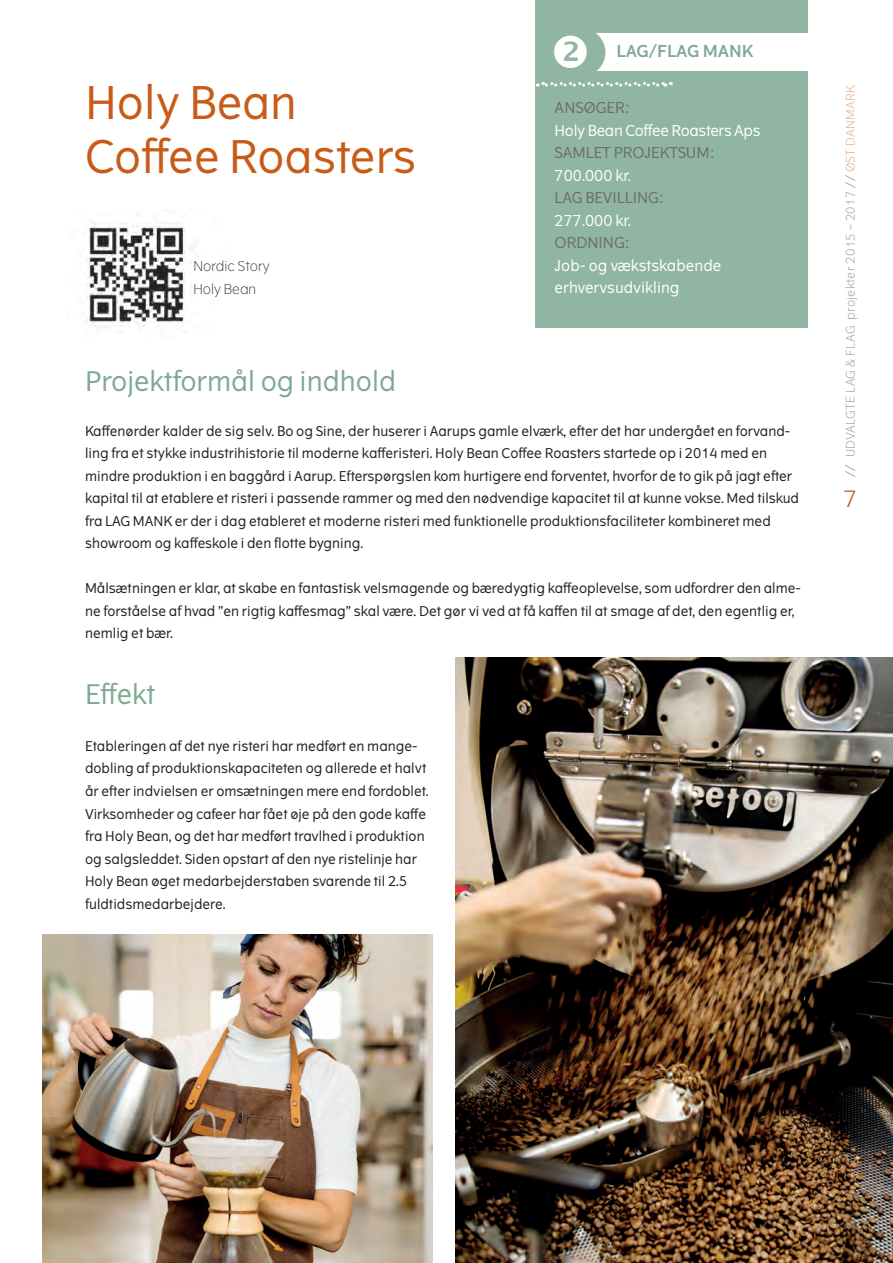
<style>
.page{position:relative;width:893px;height:1263px;background:#fff}
.page>*{position:absolute;margin:0;border:0;box-sizing:border-box;transform-origin:0 0}
.t1{font:45px "The Wave";color:#c85b18}
.t2{font:27px "The Wave";color:#80a993}
.t3{font:300 22.5px "The Wave";color:#c85b18}
.t4{font:600 16.5px "The Wave";color:#80a993}
.t5{font:15px/22.5px "The Wave";color:#fff}
.t6{font:15px "The Wave";color:#6c6d70}
.t7{font:15px "The Wave";letter-spacing:-.02em;color:#fff}
.t8{font:13.5px/22.5px "The Wave";color:#231f20}
.t9{font:100 13.5px "The Wave";color:#231f20}
.t10{font:300 12px "The Wave";letter-spacing:.03em;color:#a8a9ad}
.s1{color:#6f9e85}
.s2{color:#e9b48e}
</style>
<div class="page">
<div style="left:536px;top:0;width:272px;height:328px;background:#90b5a3"></div>
<div style="left:596px;top:33px;width:222px;height:38px;background:#fff"></div>
<div style="left:557px;top:28px;width:48px;height:49px;background:#90b5a3;border-radius:50%"></div>
<svg style="left:537px;top:82px;width:134px;height:5px"></svg>
<img style="left:43px;top:935px;width:390px;height:328px">
<img style="left:455px;top:657px;width:438px;height:606px">
<img style="left:85px;top:221px;width:108px;height:111px">
<p class="t1" style="left:85px;top:74px;width:214px">Holy Bean</p>
<p class="t1" style="left:85px;top:128px;width:333px">Coffee Roasters</p>
<p class="t9" style="left:193px;top:258px;width:78px">Nordic Story</p>
<p class="t9" style="left:193px;top:280px;width:64px">Holy Bean</p>
<p class="t4" style="left:617px;top:41px;width:138px">LAG/FLAG MANK</p>
<p class="t6" style="left:555px;top:98px;width:77px">ANSØGER:</p>
<p class="t7" style="left:555px;top:121px;width:207px">Holy Bean Coffee Roasters Aps</p>
<p class="t6" style="left:555px;top:143px;width:162px">SAMLET PROJEKTSUM:</p>
<p class="t5" style="left:555px;top:164px;width:78px">700.000 kr.</p>
<p class="t6" style="left:555px;top:188px;width:111px">LAG BEVILLING:</p>
<p class="t5" style="left:555px;top:209px;width:78px">277.000 kr.</p>
<p class="t6" style="left:555px;top:233px;width:77px">ORDNING:</p>
<p class="t5" style="left:555px;top:254px;width:168px">Job- og vækstskabende erhvervsudvikling</p>
<p class="t2" style="left:85px;top:364px;width:313px">Projektformål og indhold</p>
<p class="t8" style="left:85px;top:420px;width:715px">Kaffenørder kalder de sig selv. Bo og Sine, der huserer i Aarups gamle elværk, efter det har undergået en forvand&shy;ling fra et stykke industrihistorie til moderne kafferisteri. Holy Bean Coffee Roasters startede op i 2014 med en mindre produktion i en baggård i Aarup. Efterspørgslen kom hurtigere end forventet, hvorfor de to gik på jagt efter kapital til at etablere et risteri i passende rammer og med den nødvendige kapacitet til at kunne vokse. Med tilskud fra LAG MANK er der i dag etableret et moderne risteri med funktionelle produktionsfaciliteter kombineret med showroom og kaffeskole i den flotte bygning.</p>
<p class="t8" style="left:85px;top:577px;width:717px">Målsætningen er klar, at skabe en fantastisk velsmagende og bæredygtig kaffeoplevelse, som udfordrer den alme&shy;ne forståelse af hvad ”en rigtig kaffesmag” skal være. Det gør vi ved at få kaffen til at smage af det, den egentlig er, nemlig et bær.</p>
<p class="t2" style="left:85px;top:678px;width:72px">Effekt</p>
<p class="t8" style="left:85px;top:735px;width:345px">Etableringen af det nye risteri har medført en mange&shy;dobling af produktionskapaciteten og allerede et halvt år efter indvielsen er omsætningen mere end fordoblet.<br>Virksomheder og cafeer har fået øje på den gode kaffe fra Holy Bean, og det har medført travlhed i produktion og salgsleddet. Siden opstart af den nye ristelinje har Holy Bean øget medarbejderstaben svarende til 2.5 fuldtidsmedarbejdere.</p>
<p class="t10" style="left:843px;top:477px;width:394px;rotate:-90deg"><span class="s1">//</span> UDVALGTE LAG &amp; FLAG projekter 2015 – 2017 <span class="s1">//</span> <span class="s2">ØST DANMARK</span></p>
<h3 class="t3" style="left:844px;top:484px;width:15px">7</h3>
</div>
